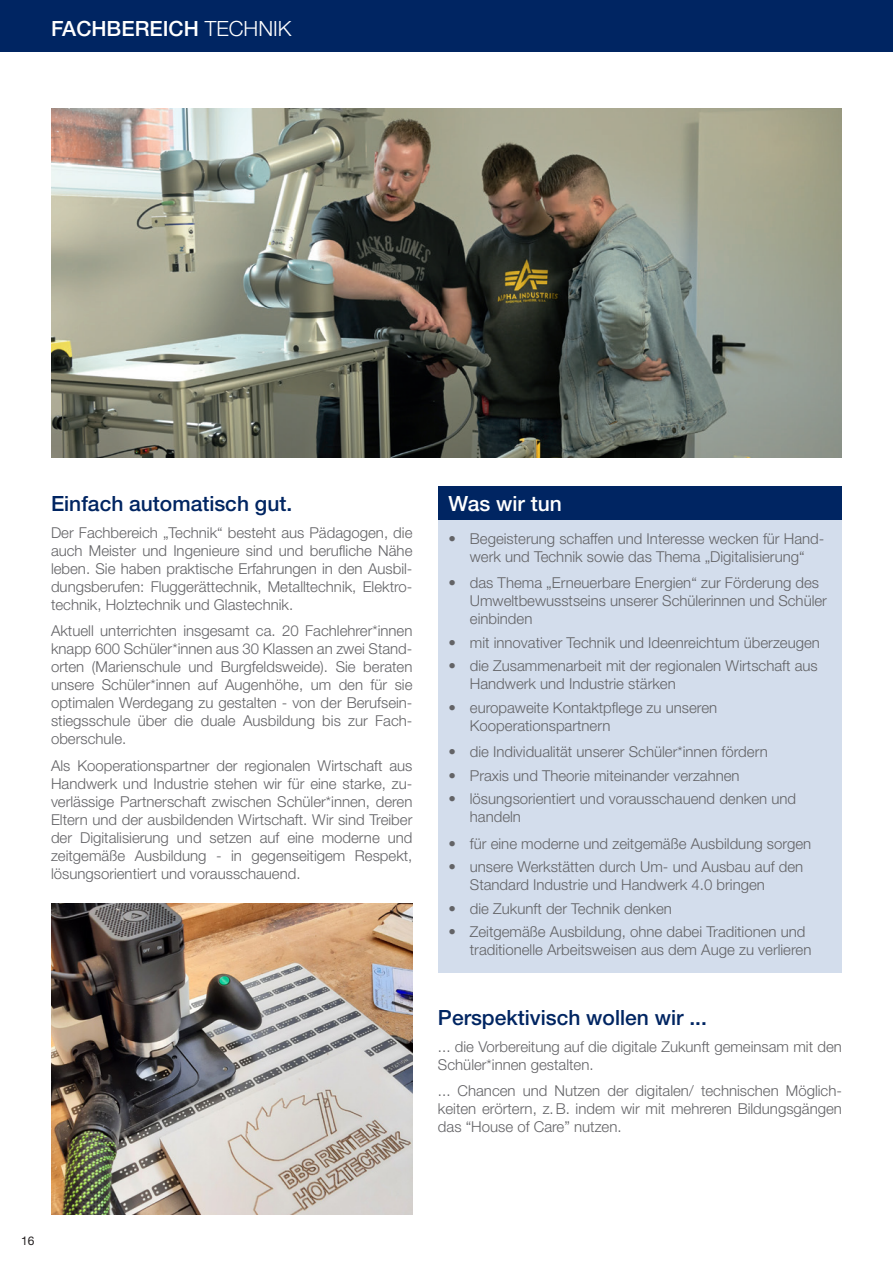
<style>
.page{position:relative;width:893px;height:1263px;background:#fff}
.page>*{position:absolute;margin:0;border:0;box-sizing:border-box;transform-origin:0 0}
.t1{font:500 21px "Helvetica Neue LT Std";color:#002562}
.t2{font:500 21px "Helvetica Neue LT Std";color:#fff}
.t3{font:300 15px/18px "Helvetica Neue LT Std";color:#636366}
.t4{font:12px "Helvetica Neue LT Std";color:#231f20}
.s1{font-weight:300}
</style>
<div class="page">
<div style="left:438px;top:486px;width:404px;height:486px;background:#d3ddec"></div>
<div style="left:438px;top:486px;width:404px;height:34px;background:#002562"></div>
<div style="left:0;top:0;width:893px;height:51px;background:#002562"></div>
<img style="left:51px;top:108px;width:791px;height:349px">
<img style="left:51px;top:904px;width:361px;height:310px">
<p class="t2" style="left:51px;top:16px;width:242px">FACHBEREICH <span class="s1">TECHNIK</span></p>
<p class="t1" style="left:51px;top:491px;width:243px">Einfach automatisch gut.</p>
<p class="t3" style="left:51px;top:523px;width:363px;text-align:justify">Der Fachbereich „Technik“ besteht aus Pädagogen, die auch Meister und Ingenieure sind und berufliche Nähe leben. Sie haben praktische Erfahrungen in den Ausbil&shy;dungsberufen: Fluggerättechnik, Metalltechnik, Elektro&shy;technik, Holztechnik und Glastechnik.</p>
<p class="t3" style="left:51px;top:622px;width:363px;text-align:justify">Aktuell unterrichten insgesamt ca. 20 Fachlehrer*innen knapp 600 Schüler*innen aus 30 Klassen an zwei Stand&shy;orten (Marienschule und Burgfeldsweide). Sie beraten unsere Schüler*innen auf Augenhöhe, um den für sie optimalen Werdegang zu gestalten - von der Berufsein&shy;stiegsschule über die duale Ausbildung bis zur Fach&shy;oberschule.</p>
<p class="t3" style="left:51px;top:756px;width:363px;text-align:justify">Als Kooperationspartner der regionalen Wirtschaft aus Handwerk und Industrie stehen wir für eine starke, zu&shy;verlässige Partnerschaft zwischen Schüler*innen, deren Eltern und der ausbildenden Wirtschaft. Wir sind Treiber der Digitalisierung und setzen auf eine moderne und zeitgemäße Ausbildung - in gegenseitigem Respekt, lösungsorientiert und vorausschauend.</p>
<p class="t2" style="left:449px;top:491px;width:115px">Was wir tun</p>
<p class="t3" style="left:449px;top:529px;width:377px;text-align:center">• Begeisterung schaffen und Interesse wecken für Hand&shy;werk und Technik sowie das Thema „Digitalisierung“</p>
<p class="t3" style="left:470px;top:574px;width:359px;text-indent:-21px">• das Thema „Erneuerbare Energien“ zur Förderung des<br>Umweltbewusstseins unserer Schülerinnen und Schüler einbinden</p>
<p class="t3" style="left:449px;top:633px;width:373px">• mit innovativer Technik und Ideenreichtum überzeugen</p>
<p class="t3" style="left:470px;top:657px;width:349px;text-indent:-21px">• die Zusammenarbeit mit der regionalen Wirtschaft aus<br>Handwerk und Industrie stärken</p>
<p class="t3" style="left:470px;top:698px;width:249px;text-indent:-21px">• europaweite Kontaktpflege zu unseren<br>Kooperationspartnern</p>
<p class="t3" style="left:449px;top:743px;width:321px">• die Individualität unserer Schüler*innen fördern</p>
<p class="t3" style="left:449px;top:766px;width:293px">• Praxis und Theorie miteinander verzahnen</p>
<p class="t3" style="left:470px;top:790px;width:328px;text-indent:-21px">• lösungsorientiert und vorausschauend denken und handeln</p>
<p class="t3" style="left:449px;top:834px;width:364px">• für eine moderne und zeitgemäße Ausbildung sorgen</p>
<p class="t3" style="left:470px;top:858px;width:335px;text-indent:-21px">• unsere Werkstätten durch Um- und Ausbau auf den<br>Standard Industrie und Handwerk 4.0 bringen</p>
<p class="t3" style="left:449px;top:899px;width:225px">• die Zukunft der Technik denken</p>
<p class="t3" style="left:470px;top:923px;width:343px;text-indent:-21px">• Zeitgemäße Ausbildung, ohne dabei Traditionen und traditionelle Arbeitsweisen aus dem Auge zu verlieren</p>
<p class="t1" style="left:438px;top:1005px;width:270px">Perspektivisch wollen wir ...</p>
<p class="t3" style="left:438px;top:1037px;width:405px">... die Vorbereitung auf die digitale Zukunft gemeinsam mit den<br>Schüler*innen gestalten.</p>
<p class="t3" style="left:438px;top:1081px;width:405px;text-align:justify">... Chancen und Nutzen der digitalen/ technischen Möglich&shy;keiten erörtern, z.B. indem wir mit mehreren Bildungsgängen das “House of Care” nutzen.</p>
<p class="t4" style="left:21px;top:1233px;width:15px">16</p>
</div>
